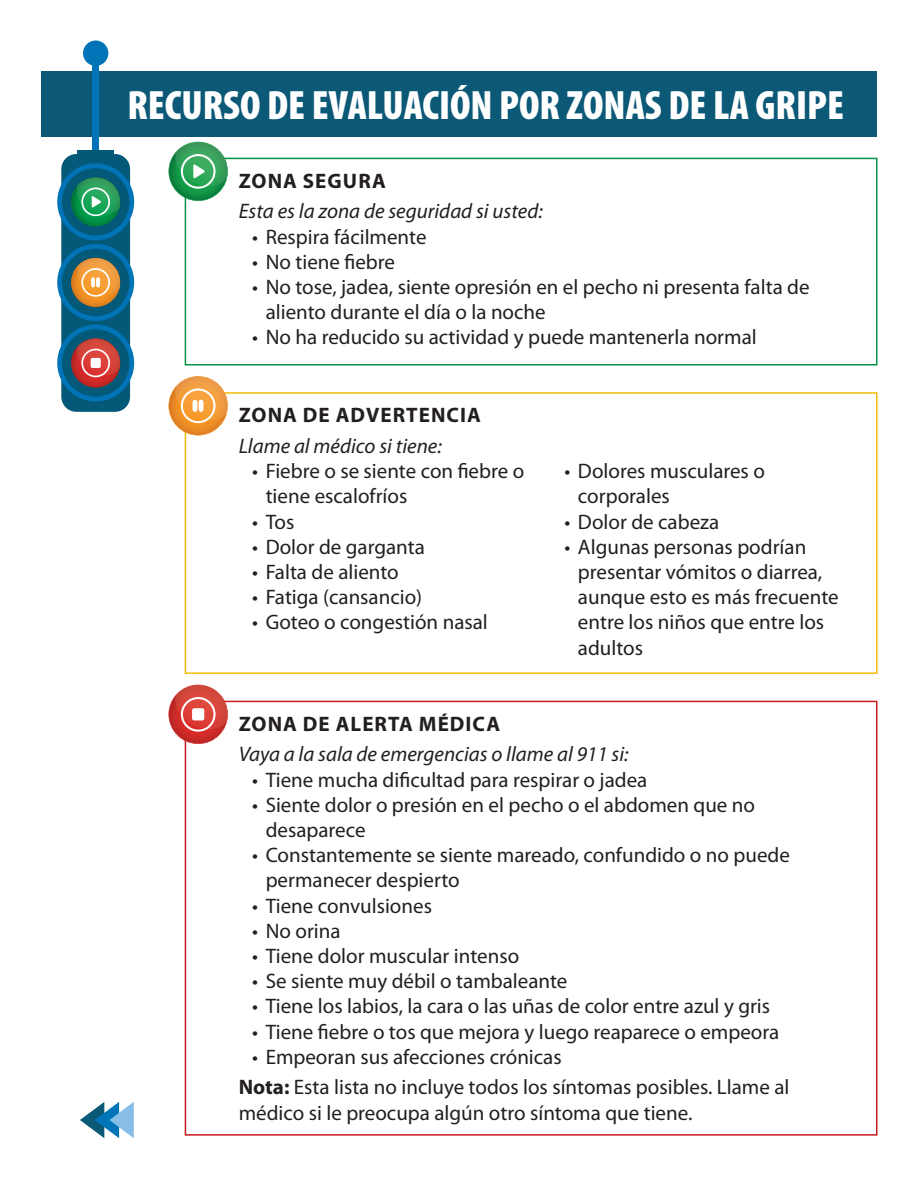
<style>
.page{position:relative;width:918px;height:1188px;background:#fff}
.page>*{position:absolute;margin:0;border:0;box-sizing:border-box;transform-origin:0 0}
.t1{font:900 condensed 41.25px "Myriad Pro";color:#fff}
.t2{font:21px/25.2px "Myriad Pro";color:#231f20}
.t3{font:italic 21px "Myriad Pro";color:#231f20}
.t4{font:700 21px "Myriad Pro";letter-spacing:.05em;color:#231f20}
.s1{font-weight:700}
</style>
<div class="page">
<div style="left:41px;top:71px;width:836px;height:66px;background:#0b5977"></div>
<div style="left:92px;top:46px;width:7px;height:114px;background:#0074b7"></div>
<div style="left:83px;top:40px;width:25px;height:26px;background:#0074b7;border-radius:50%"></div>
<div style="left:61px;top:154px;width:69px;height:258px;background:#035977;border-radius:15px"></div>
<div style="left:57px;top:163px;width:77px;height:77px;background:#0074b7;border-radius:50%"></div>
<div style="left:62px;top:168px;width:67px;height:68px;background:#035977;border-radius:50%"></div>
<svg style="left:57px;top:244px;width:77px;height:77px"></svg>
<div style="left:62px;top:249px;width:67px;height:67px;background:#035977;border-radius:50%"></div>
<div style="left:57px;top:325px;width:77px;height:76px;background:#0074b7;border-radius:50%"></div>
<div style="left:62px;top:329px;width:67px;height:68px;background:#035977;border-radius:50%"></div>
<hr style="left:78px;top:150px;width:36px;height:4px;background:#035977">
<svg style="left:71px;top:338px;width:49px;height:49px"></svg>
<svg style="left:71px;top:258px;width:49px;height:49px"></svg>
<hr style="left:91px;top:277px;width:4px;height:10px;background:#fff;border-radius:2px">
<hr style="left:96px;top:277px;width:4px;height:10px;background:#fff;border-radius:2px">
<svg style="left:71px;top:177px;width:49px;height:49px"></svg>
<div style="left:185px;top:158px;width:693px;height:208px;border:2px solid #069146"></div>
<svg style="left:169px;top:142px;width:59px;height:59px"></svg>
<div style="left:185px;top:392px;width:693px;height:282px;border:2px solid #f2bb0d"></div>
<svg style="left:169px;top:376px;width:59px;height:59px"></svg>
<div style="left:192px;top:400px;width:5px;height:12px;background:#fff;border-radius:3px"></div>
<div style="left:199px;top:400px;width:5px;height:12px;background:#fff;border-radius:3px"></div>
<div style="left:185px;top:701px;width:693px;height:435px;border:2px solid #c81b22"></div>
<svg style="left:169px;top:685px;width:59px;height:59px"></svg>
<svg style="left:80px;top:1102px;width:54px;height:36px"></svg>
<h1 class="t1" style="left:127px;top:83px;width:718px">RECURSO DE EVALUACIÓN POR ZONAS DE LA GRIPE</h1>
<p class="t4" style="left:239px;top:169px;width:148px">ZONA SEGURA</p>
<p class="t3" style="left:239px;top:200px;width:306px">Esta es la zona de seguridad si usted:</p>
<p class="t2" style="left:252px;top:224px;width:176px">• Respira fácilmente</p>
<p class="t2" style="left:252px;top:250px;width:144px">• No tiene fiebre</p>
<p class="t2" style="left:266px;top:275px;width:545px;text-indent:-14px">• No tose, jadea, siente opresión en el pecho ni presenta falta de aliento durante el día o la noche</p>
<p class="t2" style="left:252px;top:325px;width:506px">• No ha reducido su actividad y puede mantenerla normal</p>
<p class="t4" style="left:239px;top:404px;width:244px">ZONA DE ADVERTENCIA</p>
<p class="t3" style="left:239px;top:435px;width:205px">Llame al médico si tiene:</p>
<p class="t2" style="left:266px;top:459px;width:260px;text-indent:-14px">• Fiebre o se siente con fiebre o tiene escalofríos</p>
<p class="t2" style="left:252px;top:509px;width:44px">• Tos</p>
<p class="t2" style="left:252px;top:535px;width:174px">• Dolor de garganta</p>
<p class="t2" style="left:252px;top:560px;width:148px">• Falta de aliento</p>
<p class="t2" style="left:252px;top:585px;width:172px">• Fatiga (cansancio)</p>
<p class="t2" style="left:252px;top:610px;width:237px">• Goteo o congestión nasal</p>
<p class="t2" style="left:578px;top:459px;width:188px;text-indent:-14px">• Dolores musculares o corporales</p>
<p class="t2" style="left:564px;top:509px;width:156px">• Dolor de cabeza</p>
<p class="t2" style="left:578px;top:535px;width:262px;text-indent:-14px">• Algunas personas podrían presentar vómitos o diarrea, aunque esto es más frecuente entre los niños que entre los adultos</p>
<p class="t4" style="left:239px;top:712px;width:263px">ZONA DE ALERTA MÉDICA</p>
<p class="t3" style="left:239px;top:743px;width:392px">Vaya a la sala de emergencias o llame al 911 si:</p>
<p class="t2" style="left:252px;top:767px;width:397px">• Tiene mucha dificultad para respirar o jadea</p>
<p class="t2" style="left:266px;top:793px;width:491px;text-indent:-14px">• Siente dolor o presión en el pecho o el abdomen que no desaparece</p>
<p class="t2" style="left:266px;top:843px;width:526px;text-indent:-14px">• Constantemente se siente mareado, confundido o no puede permanecer despierto</p>
<p class="t2" style="left:252px;top:893px;width:181px">• Tiene convulsiones</p>
<p class="t2" style="left:252px;top:919px;width:90px">• No orina</p>
<p class="t2" style="left:252px;top:944px;width:269px">• Tiene dolor muscular intenso</p>
<p class="t2" style="left:252px;top:969px;width:317px">• Se siente muy débil o tambaleante</p>
<p class="t2" style="left:252px;top:994px;width:520px">• Tiene los labios, la cara o las uñas de color entre azul y gris</p>
<p class="t2" style="left:252px;top:1019px;width:529px">• Tiene fiebre o tos que mejora y luego reaparece o empeora</p>
<p class="t2" style="left:239px;top:1042px;width:552px;line-height:30.6px;text-indent:14px">• Empeoran sus afecciones crónicas<br><span class="s1">Nota:</span> Esta lista no incluye todos los síntomas posibles. Llame al</p>
<p class="t2" style="left:239px;top:1100px;width:455px">médico si le preocupa algún otro síntoma que tiene.</p>
</div>
